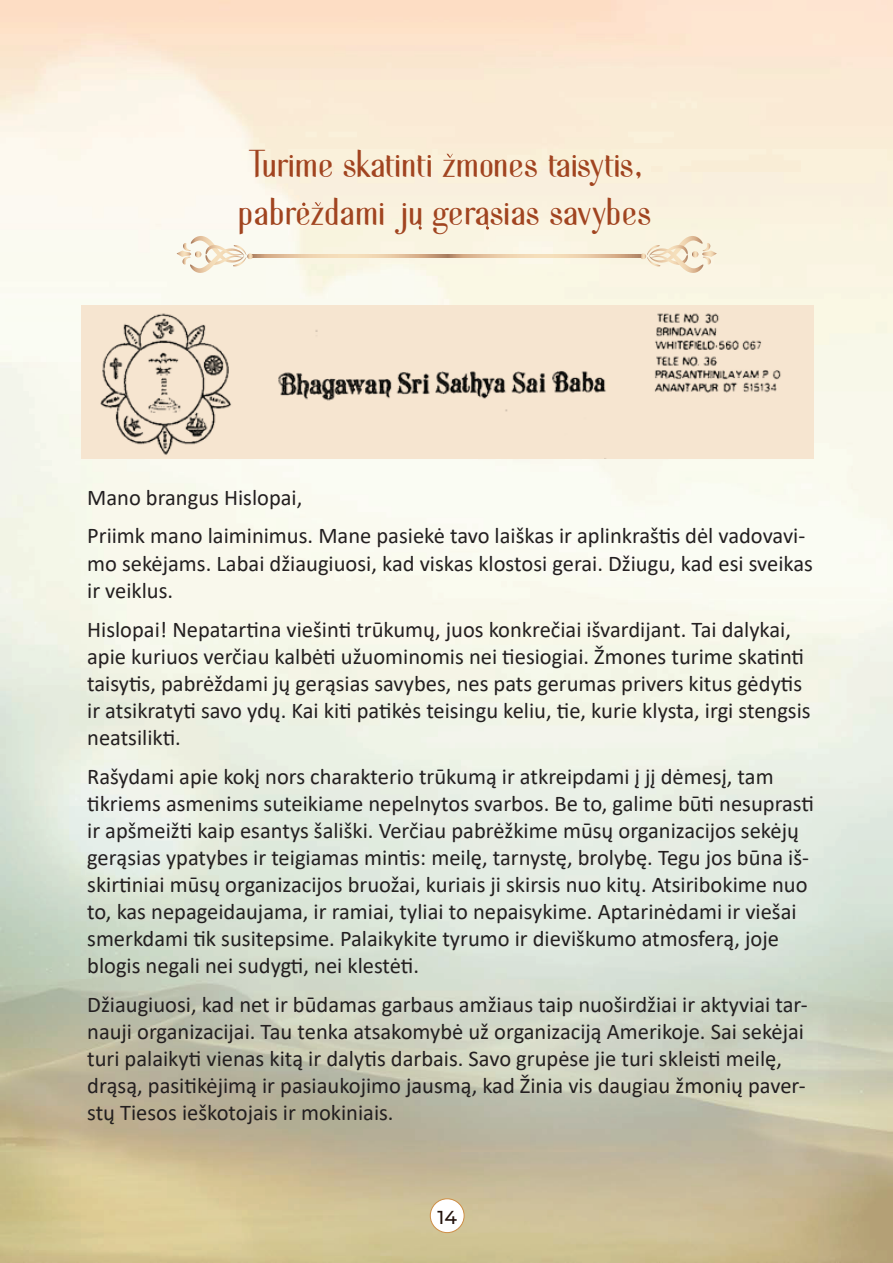
<style>
.page{position:relative;width:893px;height:1263px;background:#fff}
.page>*{position:absolute;margin:0;border:0;box-sizing:border-box;transform-origin:0 0}
.t1{font:37.5px/48px "Bentalista";letter-spacing:-.015em;color:#a14420}
.t2{font:22.5px/27px "Calibri";color:#231f20}
.t3{font:500 18.75px "Montserrat";color:#23130c}
</style>
<div class="page">
<img style="left:0;top:0;width:893px;height:1263px">
<div style="left:430px;top:1199px;width:34px;height:33px;background:#fff;border-radius:50%"></div>
<div style="left:430px;top:1198px;width:34px;height:35px;border:1px solid #ce8d45;border-radius:50%"></div>
<img style="left:82px;top:305px;width:731px;height:154px">
<svg style="left:447px;top:255px;width:193px;height:2px"></svg>
<svg style="left:253px;top:255px;width:194px;height:2px"></svg>
<svg style="left:177px;top:236px;width:76px;height:37px"></svg>
<svg style="left:640px;top:236px;width:77px;height:37px;background:#f4e7d0"></svg>
<svg style="left:486px;top:225px;width:3px;height:5px"></svg>
<svg style="left:419px;top:225px;width:3px;height:5px"></svg>
<svg style="left:447px;top:154px;width:6px;height:4px"></svg>
<svg style="left:315px;top:202px;width:6px;height:4px"></svg>
<h1 class="t1" style="left:240px;top:142px;width:415px">Turime skatinti zmones taisytis, pabrezdami ju gerasias savybes</h1>
<p class="t2" style="left:87px;top:477px;width:719px;line-height:39px">Mano brangus Hislopai,<br>Priimk mano laiminimus. Mane pasiekė tavo laiškas ir aplinkraštis dėl vadovavi-</p>
<p class="t2" style="left:87px;top:549px;width:727px">mo sekėjams. Labai džiaugiuosi, kad viskas klostosi gerai. Džiugu, kad esi sveikas ir veiklus.</p>
<p class="t2" style="left:87px;top:615px;width:725px">Hislopai! Nepatartina viešinti trūkumų, juos konkrečiai išvardijant. Tai dalykai, apie kuriuos verčiau kalbėti užuominomis nei tiesiogiai. Žmones turime skatinti taisytis, pabrėždami jų gerąsias savybes, nes pats gerumas privers kitus gėdytis ir atsikratyti savo ydų. Kai kiti patikės teisingu keliu, tie, kurie klysta, irgi stengsis neatsilikti.</p>
<p class="t2" style="left:87px;top:762px;width:728px">Rašydami apie kokį nors charakterio trūkumą ir atkreipdami į jį dėmesį, tam tikriems asmenims suteikiame nepelnytos svarbos. Be to, galime būti nesuprasti ir apšmeižti kaip esantys šališki. Verčiau pabrėžkime mūsų organizacijos sekėjų gerąsias ypatybes ir teigiamas mintis: meilę, tarnystę, brolybę. Tegu jos būna iš&shy;skirtiniai mūsų organizacijos bruožai, kuriais ji skirsis nuo kitų. Atsiribokime nuo to, kas nepageidaujama, ir ramiai, tyliai to nepaisykime. Aptarinėdami ir viešai smerkdami tik susitepsime. Palaikykite tyrumo ir dieviškumo atmosferą, joje blogis negali nei sudygti, nei klestėti.</p>
<p class="t2" style="left:87px;top:990px;width:722px">Džiaugiuosi, kad net ir būdamas garbaus amžiaus taip nuoširdžiai ir aktyviai tar&shy;nauji organizacijai. Tau tenka atsakomybė už organizaciją Amerikoje. Sai sekėjai turi palaikyti vienas kitą ir dalytis darbais. Savo grupėse jie turi skleisti meilę, drąsą, pasitikėjimą ir pasiaukojimo jausmą, kad Žinia vis daugiau žmonių paver&shy;stų Tiesos ieškotojais ir mokiniais.</p>
<p class="t3" style="left:437px;top:1204px;width:21px">14</p>
</div>
